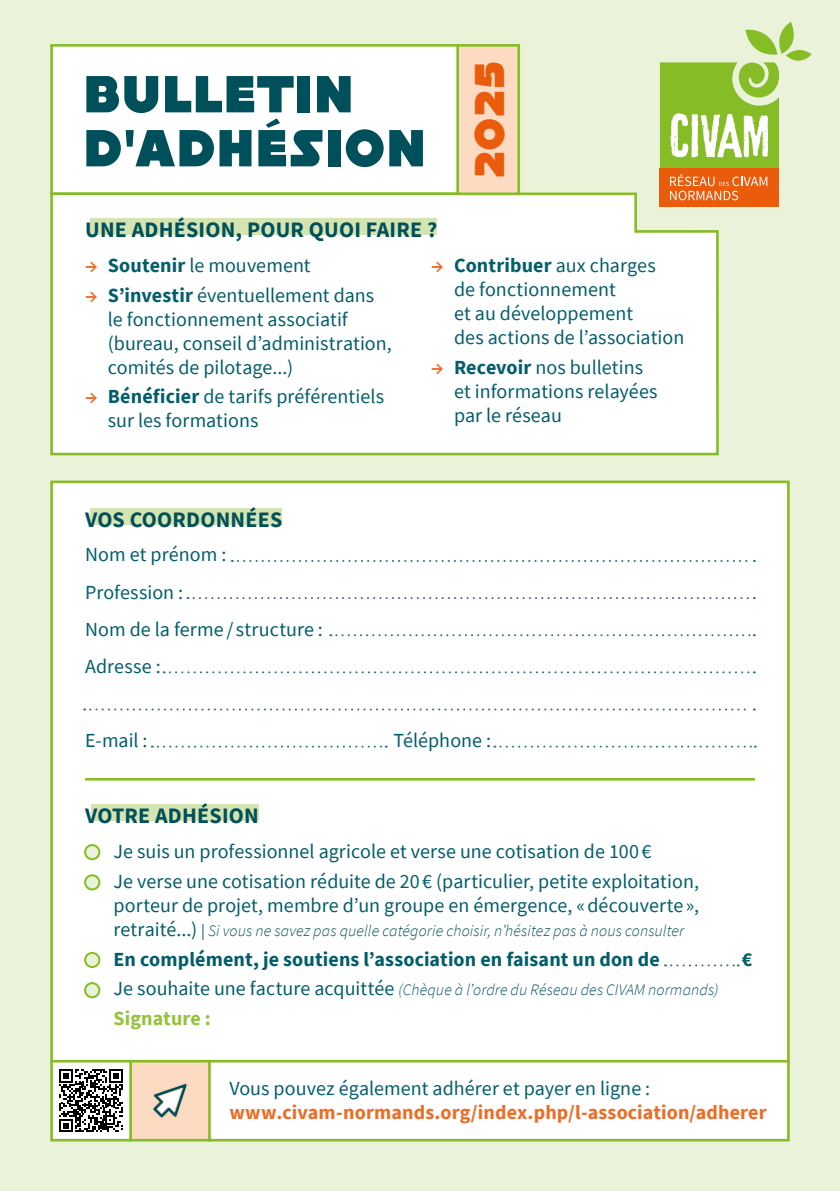
<style>
.page{position:relative;width:840px;height:1191px;background:#fff}
.page>*{position:absolute;margin:0;border:0;box-sizing:border-box;transform-origin:0 0}
.t1{font:50px/54px "Restore Bl";letter-spacing:.07em;color:#00505c}
.t2{font:40px "Restore Bl";color:#ea5b0b}
.t3{font:700 22px "Source Sans Pro";letter-spacing:.01em;color:#00505c}
.t4{font:20px/24px "Source Sans Pro";letter-spacing:.005em;color:#025e6b}
.t5{font:700 20px "Source Sans Pro";letter-spacing:.005em;color:#ed6d26}
.t6{font:700 20px "Source Sans Pro";letter-spacing:.005em;color:#025e6b}
.t7{font:700 20px "Source Sans Pro";letter-spacing:.005em;color:#96c23d}
.t8{font:italic 300 16px "Source Sans Pro";letter-spacing:.01em;color:#00505c}
.s1{font-weight:600;color:#ed6d26}
.s2{font-weight:700}
.s3{font-weight:400;font-style:normal;font-size:20px;color:#025e6b}
.s4{font-weight:400;font-style:normal;color:#025e6b}
</style>
<div class="page">
<div style="left:0;top:0;width:839px;height:1191px;background:#eaf2da"></div>
<div style="left:50px;top:480px;width:739px;height:582px;background:#fff;border:3px solid #86bc25"></div>
<div style="left:207px;top:1060px;width:582px;height:81px;background:#fff;border:3px solid #86bc25"></div>
<div style="left:129px;top:1060px;width:82px;height:81px;background:#fcdbc2;border:3px solid #86bc25"></div>
<div style="left:50px;top:1060px;width:82px;height:81px;background:#fff;border:3px solid #86bc25"></div>
<div style="left:50px;top:44px;width:410px;height:151px;background:#fff;border:3px solid #86bc25"></div>
<svg style="left:59px;top:1069px;width:64px;height:63px"></svg>
<div style="left:50px;top:191px;width:669px;height:265px;background:#fff"></div>
<div style="left:456px;top:44px;width:63px;height:151px;background:#fcdbc2;border:3px solid #86bc25"></div>
<div style="left:91px;top:508px;width:191px;height:16px;background:#d5e4b1"></div>
<div style="left:91px;top:804px;width:167px;height:16px;background:#d5e4b1"></div>
<svg style="left:232px;top:560px;width:522px;height:2px"></svg>
<svg style="left:187px;top:597px;width:567px;height:2px"></svg>
<svg style="left:330px;top:634px;width:424px;height:2px"></svg>
<svg style="left:164px;top:671px;width:590px;height:2px"></svg>
<svg style="left:84px;top:708px;width:670px;height:2px"></svg>
<svg style="left:152px;top:745px;width:234px;height:2px"></svg>
<svg style="left:494px;top:745px;width:261px;height:2px"></svg>
<svg style="left:664px;top:964px;width:74px;height:2px"></svg>
<div style="left:85px;top:845px;width:14px;height:14px;background:#eaf2da;border-radius:50%"></div>
<div style="left:84px;top:844px;width:16px;height:16px;border:2px solid #86bc25;border-radius:50%"></div>
<div style="left:85px;top:875px;width:14px;height:14px;background:#eaf2da;border-radius:50%"></div>
<div style="left:84px;top:874px;width:16px;height:16px;border:2px solid #86bc25;border-radius:50%"></div>
<div style="left:85px;top:953px;width:14px;height:14px;background:#eaf2da;border-radius:50%"></div>
<div style="left:84px;top:952px;width:16px;height:16px;border:2px solid #86bc25;border-radius:50%"></div>
<div style="left:85px;top:983px;width:14px;height:14px;background:#eaf2da;border-radius:50%"></div>
<div style="left:84px;top:982px;width:16px;height:16px;border:2px solid #86bc25;border-radius:50%"></div>
<div style="left:659px;top:168px;width:119px;height:39px;background:#ea5b0b"></div>
<svg style="left:659px;top:22px;width:152px;height:146px"></svg>
<svg style="left:670px;top:174px;width:96px;height:26px"></svg>
<div style="left:91px;top:218px;width:346px;height:16px;background:#d5e4b1"></div>
<hr style="left:85px;top:778px;width:669px;height:2px;background:#86bc25">
<svg style="left:153px;top:1083px;width:35px;height:35px"></svg>
<h1 class="t1" style="left:85px;top:66px;width:340px">BULLETIN<br>D'ADHÉsION</h1>
<h2 class="t2" style="left:464px;top:177px;width:117px;rotate:-90deg">2025</h2>
<p class="t3" style="left:85px;top:214px;width:353px">UNE ADHÉSION, POUR QUOI FAIRE ?</p>
<p class="t4" style="left:85px;top:253px;width:227px"><span class="s1">→</span> <span class="s2">Soutenir</span> le mouvement</p>
<p class="t4" style="left:108px;top:283px;width:285px;text-indent:-23px"><span class="s1">→</span> <span class="s2">S’investir</span> éventuellement dans le fonctionnement associatif (bureau, conseil d’administration, comités de pilotage...)</p>
<p class="t4" style="left:108px;top:384px;width:278px;text-indent:-23px"><span class="s1">→</span> <span class="s2">Bénéficier</span> de tarifs préférentiels sur les formations</p>
<p class="t4" style="left:454px;top:253px;width:232px;text-indent:-23px"><span class="s1">→</span> <span class="s2">Contribuer</span> aux charges<br>de fonctionnement<br>et au développement<br>des actions de l’association</p>
<p class="t4" style="left:454px;top:355px;width:205px;text-indent:-23px"><span class="s1">→</span> <span class="s2">Recevoir</span> nos bulletins et informations relayées par le réseau</p>
<p class="t3" style="left:85px;top:504px;width:198px">VOS COORDONNÉES</p>
<p class="t4" style="left:85px;top:536px;width:239px;line-height:37.4px">Nom et prénom :<br>Profession :<br>Nom de la ferme / structure :<br>Adresse :</p>
<p class="t4" style="left:85px;top:728px;width:64px">E-mail :</p>
<p class="t4" style="left:393px;top:728px;width:99px">Téléphone :</p>
<p class="t3" style="left:85px;top:800px;width:175px">VOTRE ADHÉSION</p>
<p class="t4" style="left:113px;top:836px;width:586px;line-height:29.6px">Je suis un professionnel agricole et verse une cotisation de 100 €<br>Je verse une cotisation réduite de 20 € (particulier, petite exploitation,</p>
<p class="t4" style="left:113px;top:893px;width:586px">porteur de projet, membre d’un groupe en émergence, «découverte »,</p>
<p class="t8" style="left:113px;top:920px;width:572px"><span class="s3">retraité...)</span> <span class="s4">|</span> Si vous ne savez pas quelle catégorie choisir, n’hésitez pas à nous consulter</p>
<p class="t6" style="left:113px;top:945px;width:547px">En complément, je soutiens l’association en faisant un don de</p>
<p class="t6" style="left:741px;top:945px;width:12px">€</p>
<p class="t8" style="left:113px;top:980px;width:606px"><span class="s3">Je souhaite une facture acquittée</span> (Chèque à l’ordre du Réseau des CIVAM normands)</p>
<p class="t7" style="left:113px;top:1004px;width:99px">Signature :</p>
<p class="t4" style="left:229px;top:1075px;width:422px">Vous pouvez également adhérer et payer en ligne :</p>
<p class="t5" style="left:229px;top:1098px;width:538px">www.civam-normands.org/index.php/l-association/adherer</p>
</div>
